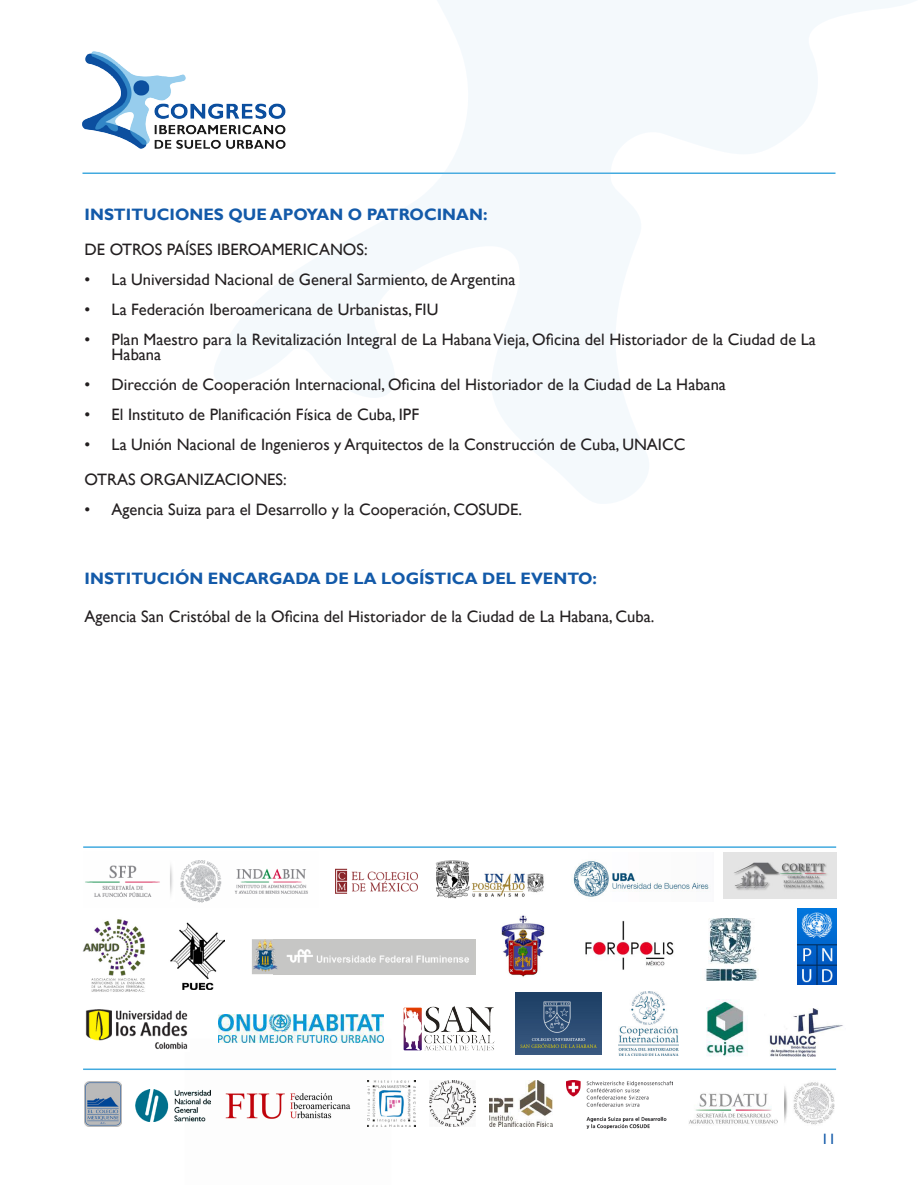
<style>
.page{position:relative;width:918px;height:1188px;background:#fff}
.page>*{position:absolute;margin:0;border:0;box-sizing:border-box;transform-origin:0 0}
.t1{font:16.5px/15px "Gill Sans";color:#231f20}
.t2{font:700 16.5px "Gill Sans";color:#135aa9}
.t3{font:15px "Gill Sans";color:#135aa9}
</style>
<div class="page">
<img style="left:185px;top:1039px;width:206px;height:80px">
<img style="left:85px;top:1081px;width:36px;height:45px">
<img style="left:490px;top:1080px;width:62px;height:47px">
<img style="left:367px;top:1080px;width:48px;height:47px">
<img style="left:429px;top:1080px;width:46px;height:47px">
<img style="left:135px;top:1090px;width:76px;height:32px">
<img style="left:567px;top:1080px;width:106px;height:48px">
<img style="left:689px;top:1082px;width:145px;height:43px">
<hr style="left:83px;top:1069px;width:753px;height:1px;background:#42aadf">
<hr style="left:82px;top:172px;width:754px;height:2px;background:#42aadf">
<img style="left:82px;top:51px;width:99px;height:98px">
<svg style="left:181px;top:0;width:735px;height:503px"></svg>
<img style="left:336px;top:868px;width:82px;height:26px">
<img style="left:435px;top:860px;width:35px;height:39px">
<img style="left:472px;top:873px;width:72px;height:24px">
<img style="left:83px;top:919px;width:62px;height:73px">
<img style="left:723px;top:852px;width:113px;height:47px">
<img style="left:706px;top:999px;width:41px;height:58px">
<img style="left:585px;top:921px;width:89px;height:49px">
<img style="left:85px;top:860px;width:223px;height:43px">
<img style="left:170px;top:922px;width:55px;height:67px">
<img style="left:252px;top:939px;width:221px;height:35px">
<img style="left:573px;top:861px;width:136px;height:36px">
<img style="left:501px;top:915px;width:44px;height:62px">
<hr style="left:83px;top:846px;width:753px;height:2px;background:#42aadf">
<img style="left:404px;top:1006px;width:91px;height:45px">
<img style="left:618px;top:992px;width:61px;height:64px">
<img style="left:706px;top:918px;width:53px;height:62px">
<img style="left:515px;top:993px;width:87px;height:62px">
<img style="left:85px;top:1009px;width:104px;height:42px">
<img style="left:218px;top:1014px;width:165px;height:29px">
<img style="left:797px;top:908px;width:39px;height:76px">
<img style="left:769px;top:1008px;width:74px;height:48px">
<p class="t2" style="left:85px;top:205px;width:404px">INSTITUCIONES QUE APOYAN O PATROCINAN:</p>
<p class="t1" style="left:85px;top:242px;width:285px">DE OTROS PAÍSES IBEROAMERICANOS:</p>
<p class="t1" style="left:85px;top:272px;width:432px">• La Universidad Nacional de General Sarmiento, de Argentina</p>
<p class="t1" style="left:85px;top:302px;width:355px">• La Federación Iberoamericana de Urbanistas, FIU</p>
<p class="t1" style="left:112px;top:332px;width:706px;text-indent:-27px">• Plan Maestro para la Revitalización Integral de La Habana Vieja, Oficina del Historiador de la Ciudad de La<br>Habana</p>
<p class="t1" style="left:85px;top:377px;width:643px">• Dirección de Cooperación Internacional, Oficina del Historiador de la Ciudad de La Habana</p>
<p class="t1" style="left:85px;top:407px;width:336px">• El Instituto de Planificación Física de Cuba, IPF</p>
<p class="t1" style="left:85px;top:437px;width:602px">• La Unión Nacional de Ingenieros y Arquitectos de la Construcción de Cuba, UNAICC</p>
<p class="t1" style="left:85px;top:472px;width:204px">OTRAS ORGANIZACIONES:</p>
<p class="t1" style="left:85px;top:502px;width:439px">• Agencia Suiza para el Desarrollo y la Cooperación, COSUDE.</p>
<p class="t2" style="left:85px;top:569px;width:514px">INSTITUCIÓN ENCARGADA DE LA LOGÍSTICA DEL EVENTO:</p>
<p class="t1" style="left:85px;top:609px;width:571px">Agencia San Cristóbal de la Oficina del Historiador de la Ciudad de La Habana, Cuba.</p>
<p class="t3" style="left:821px;top:1131px;width:16px">11</p>
</div>
